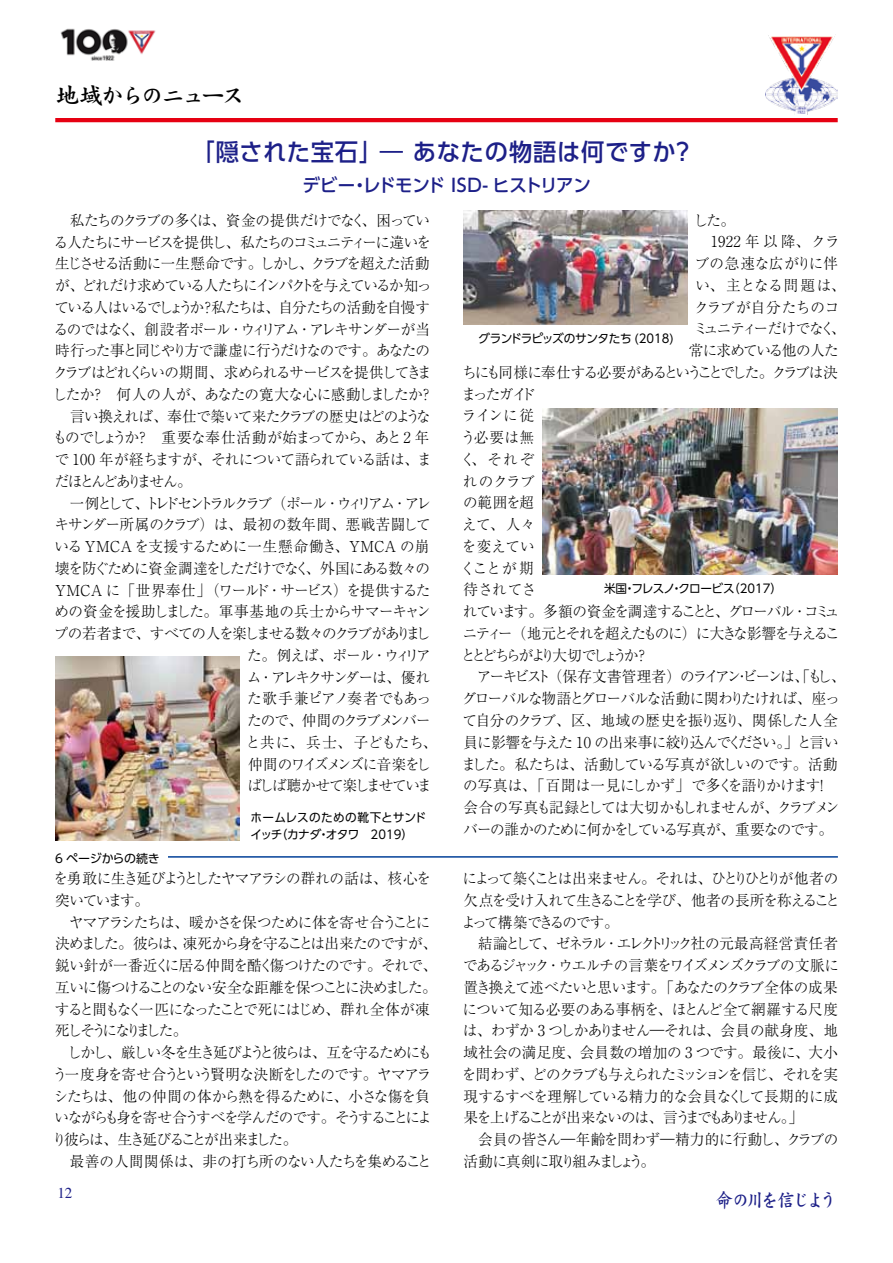
<style>
.page{position:relative;width:893px;height:1263px;background:#fff}
.page>*{position:absolute;margin:0;border:0;box-sizing:border-box;transform-origin:0 0}
.t1{font:500 24px "UD Shin Go Pro";letter-spacing:.03em;color:#1d2088}
.t2{font:24px "DF Kai Sho Std W7";letter-spacing:-.165em;color:#000}
.t3{font:19.5px "DF Kai Sho Std W7";letter-spacing:-.16em;color:#1d2088;scale:.9 1}
.t4{font:500 18px "UD Shin Go Pro";letter-spacing:-.025em;color:#1d2088}
.t5{font:300 15px/21.8px "Ryumin Pro";letter-spacing:-.075em;color:#000}
.t6{font:300 15px "Ryumin Pro";letter-spacing:-.12em;color:#000}
.t7{font:300 15px "Ryumin Pro";letter-spacing:-.025em;color:#000}
.t8{font:300 15px "Ryumin Pro";letter-spacing:-.1em;color:#000}
.t9{font:300 15px "Ryumin Pro";letter-spacing:-.11em;color:#000}
.t10{font:300 15px "Ryumin Pro";letter-spacing:-.095em;color:#000}
.t11{font:300 15px/21.8px "Ryumin Pro";letter-spacing:-.045em;color:#000}
.t12{font:300 15px "Ryumin Pro";letter-spacing:.02em;color:#000}
.t13{font:300 15px "Ryumin Pro";letter-spacing:-.165em;color:#000}
.t14{font:300 15px "Ryumin Pro";letter-spacing:-.005em;color:#000}
.t15{font:300 15px "Ryumin Pro";letter-spacing:-.035em;color:#000}
.t16{font:300 15px "Ryumin Pro";letter-spacing:-.02em;color:#000}
.t17{font:300 15px "Ryumin Pro";letter-spacing:-.225em;color:#000}
.t18{font:300 15px "Ryumin Pro";letter-spacing:-.105em;color:#000}
.t19{font:300 15px "Ryumin Pro";letter-spacing:-.015em;color:#000}
.t20{font:300 15px "Ryumin Pro";letter-spacing:-.055em;color:#000}
.t21{font:300 15px "Ryumin Pro";letter-spacing:.01em;color:#000}
.t22{font:300 15px "Ryumin Pro";letter-spacing:.025em;color:#000}
.t23{font:300 15px "Ryumin Pro";color:#000}
.t24{font:15px "Times";color:#1d2088}
.t25{font:12px "UD Shin Go Pro";letter-spacing:-.02em;color:#000}
.t26{font:12px/16.5px "UD Shin Go Pro";color:#000}
</style>
<div class="page">
<hr style="left:55px;top:118px;width:783px;height:4px;background:#e60012">
<img style="left:765px;top:34px;width:73px;height:80px">
<img style="left:60px;top:28px;width:96px;height:33px">
<img style="left:55px;top:657px;width:185px;height:183px">
<img style="left:464px;top:211px;width:224px;height:113px">
<img style="left:543px;top:408px;width:295px;height:166px">
<hr style="left:167px;top:856px;width:671px;height:2px;background:#003f98">
<h1 class="t2" style="left:55px;top:82px;width:191px">地域からのニュース</h1>
<h1 class="t1" style="left:192px;top:133px;width:504px">「隠された宝石」― あなたの物語は何ですか？</h1>
<p class="t4" style="left:302px;top:171px;width:290px">デビー・レドモンド ISD- ヒストリアン</p>
<p class="t5" style="left:53px;top:208px;width:382px;text-indent:17px">私たちのクラブの多くは、資金の提供だけでなく、困っている人たちにサービスを提供し、私たちのコミュニティーに違いを生じさせる活動に一生懸命です。しかし、クラブを超えた活動が、どれだけ求めている人たちにインパクトを与えているか知っている人はいるでしょうか？私たちは、自分たちの活動を自慢するのではなく、創設者ポール・ウィリアム・アレキサンダーが当時行った事と同じやり方で謙虚に行うだけなのです。あなたのクラブはどれくらいの期間、求められるサービスを提供してきましたか？　何人の人が、あなたの寛大な心に感動しましたか？　言い換えれば、奉仕で築いて来たクラブの歴史はどのようなものでしょうか？　重要な奉仕活動が始まってから、あと 2 年で 100 年が経ちますが、それについて語られている話は、まだほとんどありません。</p>
<p class="t13" style="left:70px;top:491px;width:363px">一例として、トレドセントラルクラブ（ポール・ウィリアム・アレ</p>
<p class="t7" style="left:54px;top:513px;width:378px">キサンダー所属のクラブ）は、最初の数年間、悪戦苦闘して</p>
<p class="t12" style="left:55px;top:535px;width:376px">いるYMCAを支援するために一生懸命働き、YMCA の崩</p>
<p class="t5" style="left:55px;top:556px;width:376px">壊を防ぐために資金調達をしただけでなく、外国にある数々の</p>
<p class="t7" style="left:55px;top:578px;width:376px">YMCA に「世界奉仕」（ワールド・サービス）を提供するた</p>
<p class="t15" style="left:54px;top:600px;width:378px">めの資金を援助しました。軍事基地の兵士からサマーキャン</p>
<p class="t8" style="left:54px;top:622px;width:378px">プの若者まで、すべての人を楽しませる数々のクラブがありまし</p>
<p class="t5" style="left:247px;top:643px;width:185px">た。例えば、ポール・ウィリア</p>
<p class="t6" style="left:247px;top:665px;width:184px">ム・アレキクサンダーは、優れ</p>
<p class="t5" style="left:247px;top:687px;width:186px">た歌手兼ピアノ奏者でもあっ</p>
<p class="t9" style="left:247px;top:709px;width:185px">たので、仲間のクラブメンバー</p>
<p class="t19" style="left:246px;top:730px;width:193px">と共に、兵士、子どもたち、</p>
<p class="t18" style="left:248px;top:752px;width:184px">仲間のワイズメンズに音楽をし</p>
<p class="t8" style="left:247px;top:774px;width:186px">ばしば聴かせて楽しませていま</p>
<p class="t25" style="left:55px;top:849px;width:106px">6 ページからの続き</p>
<p class="t26" style="left:250px;top:809px;width:177px">ホームレスのための靴下とサンドイッチ（カナダ・オタワ　2019）</p>
<p class="t5" style="left:54px;top:866px;width:379px">を勇敢に生き延びようとしたヤマアラシの群れの話は、核心を突いています。</p>
<p class="t5" style="left:55px;top:910px;width:384px;text-indent:14px">ヤマアラシたちは、暖かさを保つために体を寄せ合うことに決めました。彼らは、凍死から身を守ることは出来たのですが、鋭い針が一番近くに居る仲間を酷く傷つけたのです。それで、互いに傷つけることのない安全な距離を保つことに決めました。すると間もなく一匹になったことで死にはじめ、群れ全体が凍死しそうになりました。</p>
<p class="t5" style="left:52px;top:1040px;width:381px;text-indent:15px">しかし、厳しい冬を生き延びようと彼らは、互を守るためにもう一度身を寄せ合うという賢明な決断をしたのです。ヤマアラシたちは、他の仲間の体から熱を得るために、小さな傷を負いながらも身を寄せ合うすべを学んだのです。そうすることにより彼らは、生き延びることが出来ました。</p>
<p class="t16" style="left:70px;top:1149px;width:363px">最善の人間関係は、非の打ち所のない人たちを集めること</p>
<p class="t5" style="left:693px;top:208px;width:43px">した。</p>
<p class="t12" style="left:711px;top:230px;width:130px">1922 年以降、クラ</p>
<p class="t21" style="left:695px;top:252px;width:144px">ブの急速な広がりに伴</p>
<p class="t22" style="left:695px;top:274px;width:151px">い、主となる問題は、</p>
<p class="t23" style="left:694px;top:295px;width:146px">クラブが自分たちのコ</p>
<p class="t10" style="left:693px;top:317px;width:153px">ミュニティーだけでなく、</p>
<p class="t20" style="left:689px;top:339px;width:151px">常に求めている他の人た</p>
<p class="t6" style="left:462px;top:361px;width:377px">ちにも同様に奉仕する必要があるということでした。クラブは決</p>
<p class="t5" style="left:461px;top:382px;width:75px">まったガイド</p>
<p class="t5" style="left:462px;top:404px;width:74px">ラインに従</p>
<p class="t5" style="left:461px;top:425px;width:74px">う必要は無</p>
<p class="t5" style="left:460px;top:447px;width:75px">く、それぞ</p>
<p class="t5" style="left:463px;top:469px;width:73px">れのクラブ</p>
<p class="t5" style="left:463px;top:491px;width:73px">の範囲を超</p>
<p class="t5" style="left:462px;top:512px;width:75px">えて、人々</p>
<p class="t5" style="left:462px;top:534px;width:74px">を変えてい</p>
<p class="t5" style="left:460px;top:556px;width:75px">くことが期</p>
<p class="t5" style="left:464px;top:578px;width:74px">待されてさ</p>
<p class="t10" style="left:463px;top:600px;width:378px">れています。多額の資金を調達することと、グローバル・コミュ</p>
<p class="t9" style="left:463px;top:622px;width:378px">ニティー（地元とそれを超えたものに）に大きな影響を与えるこ</p>
<p class="t17" style="left:461px;top:643px;width:189px">ととどちらがより大切でしょうか？</p>
<p class="t6" style="left:477px;top:665px;width:370px">アーキビスト（保存文書管理者）のライアン・ビーンは、「もし、</p>
<p class="t5" style="left:462px;top:686px;width:379px">グローバルな物語とグローバルな活動に関わりたければ、座っ</p>
<p class="t5" style="left:463px;top:708px;width:377px">て自分のクラブ、区、地域の歴史を振り返り、関係した人全</p>
<p class="t5" style="left:463px;top:730px;width:377px">員に影響を与えた 10 の出来事に絞り込んでください。」と言い</p>
<p class="t5" style="left:461px;top:752px;width:378px">ました。私たちは、活動している写真が欲しいのです。活動</p>
<p class="t14" style="left:463px;top:774px;width:376px">の写真は、「百聞は一見にしかず」で多くを語りかけます！　</p>
<p class="t5" style="left:464px;top:795px;width:378px">会合の写真も記録としては大切かもしれませんが、クラブメン</p>
<p class="t5" style="left:463px;top:817px;width:371px">バーの誰かのために何かをしている写真が、重要なのです。</p>
<p class="t25" style="left:478px;top:329px;width:197px">グランドラピッズのサンタたち (2018)</p>
<p class="t25" style="left:604px;top:579px;width:180px">米国・フレスノ・クロービス（2017）</p>
<p class="t5" style="left:461px;top:866px;width:380px">によって築くことは出来ません。それは、ひとりひとりが他者の欠点を受け入れて生きることを学び、他者の長所を称えることよって構築できるのです。</p>
<p class="t5" style="left:462px;top:932px;width:379px;text-align:justify;text-indent:16px">結論として、ゼネラル・エレクトリック社の元最高経営責任者であるジャック・ウエルチの言葉をワイズメンズクラブの文脈に置き換えて述べたいと思います。「あなたのクラブ全体の成果について知る必要のある事柄を、ほとんど全て網羅する尺度は、わずか 3 つしかありません―それは、会員の献身度、地域社会の満足度、会員数の増加の 3 つです。最後に、大小を問わず、どのクラブも与えられたミッションを信じ、それを実現するすべを理解している精力的な会員なくして長期的に成果を上げることが出来ないのは、言うまでもありません。」</p>
<p class="t11" style="left:464px;top:1127px;width:376px;text-indent:15px">会員の皆さん―年齢を問わず―精力的に行動し、クラブの活動に真剣に取り組みましょう。</p>
<p class="t24" style="left:57px;top:1179px;width:16px">12</p>
<h2 class="t3" style="left:715px;top:1190px;width:136px">命の川を信じよう</h2>
</div>
